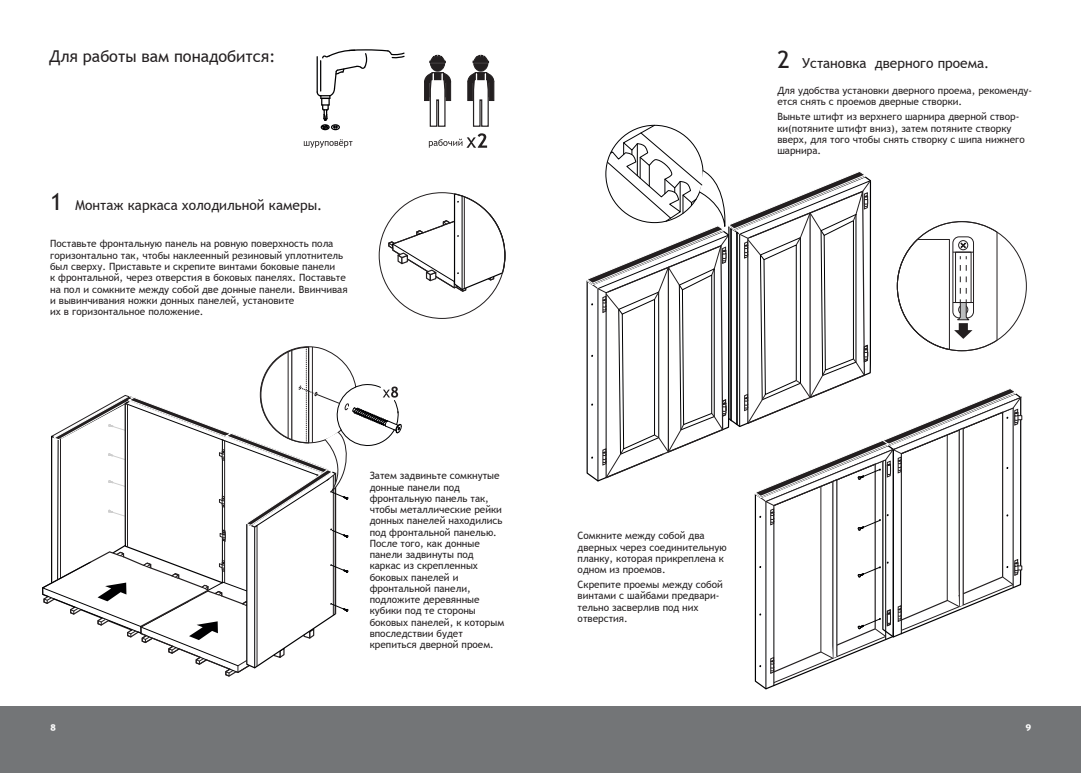
<style>
.page{position:relative;width:1081px;height:773px;background:#fff}
.page>*{position:absolute;margin:0;border:0;box-sizing:border-box;transform-origin:0 0}
.t1{font:16.25px "Trebuchet MS";color:#231f20}
.t2{font:700 15px "Trebuchet MS";color:#fff}
.t3{font:13.75px "Trebuchet MS";color:#231f20}
.t4{font:10px/11.2px "Trebuchet MS";color:#231f20}
.s1{font-size:23.75px}
</style>
<div class="page">
<div style="left:1px;top:706px;width:1080px;height:66px;background:#737577"></div>
<svg style="left:387px;top:192px;width:119px;height:100px"></svg>
<svg style="left:42px;top:346px;width:360px;height:331px"></svg>
<svg style="left:304px;top:139px;width:48px;height:9px"></svg>
<svg style="left:316px;top:49px;width:89px;height:81px"></svg>
<div style="left:331px;top:124px;width:9px;height:6px;border:1px solid #000002;border-radius:50%"></div>
<svg style="left:424px;top:54px;width:70px;height:94px"></svg>
<svg style="left:586px;top:124px;width:436px;height:565px"></svg>
<h1 class="t1" style="left:49px;top:46px;width:228px">Для работы вам понадобится:</h1>
<h3 class="t3" style="left:777px;top:54px;width:213px"><span class="s1">2</span> Установка дверного проема.</h3>
<h3 class="t3" style="left:50px;top:196px;width:273px"><span class="s1">1</span> Монтаж каркаса холодильной камеры.</h3>
<p class="t4" style="left:50px;top:238px;width:299px">Поставьте фронтальную панель на ровную поверхность пола горизонтально так, чтобы наклеенный резиновый уплотнитель был сверху. Приставьте и скрепите винтами боковые панели<br>к фронтальной, через отверстия в боковых панелях. Поставьте на пол и сомкните между собой две донные панели. Ввинчивая и вывинчивания ножки донных панелей, установите<br>их в горизонтальное положение.</p>
<p class="t4" style="left:370px;top:470px;width:136px">Затем задвиньте сомкнутые донные панели под фронтальную панель так, чтобы металлические рейки донных панелей находились под фронтальной панелью.<br>После того, как донные панели задвинуты под каркас из скрепленных боковых панелей и фронтальной панели, подложите деревянные кубики под те стороны боковых панелей, к которым впоследствии будет крепиться дверной проем.</p>
<p class="t4" style="left:777px;top:85px;width:256px">Для удобства установки дверного проема, рекоменду&shy;ется снять с проемов дверные створки.</p>
<p class="t4" style="left:777px;top:111px;width:249px">Выньте штифт из верхнего шарнира дверной створ&shy;ки(потяните штифт вниз), затем потяните створку вверх, для того чтобы снять створку с шипа нижнего шарнира.</p>
<p class="t4" style="left:577px;top:530px;width:150px">Сомкните между собой два дверных через соединительную планку, которая прикреплена к одном из проемов.</p>
<p class="t4" style="left:577px;top:578px;width:147px">Скрепите проемы между собой винтами с шайбами предвари&shy;тельно засверлив под них отверстия.</p>
<h2 class="t2" style="left:50px;top:719px;width:7px">⁸</h2>
<h2 class="t2" style="left:1025px;top:719px;width:7px">⁹</h2>
</div>
